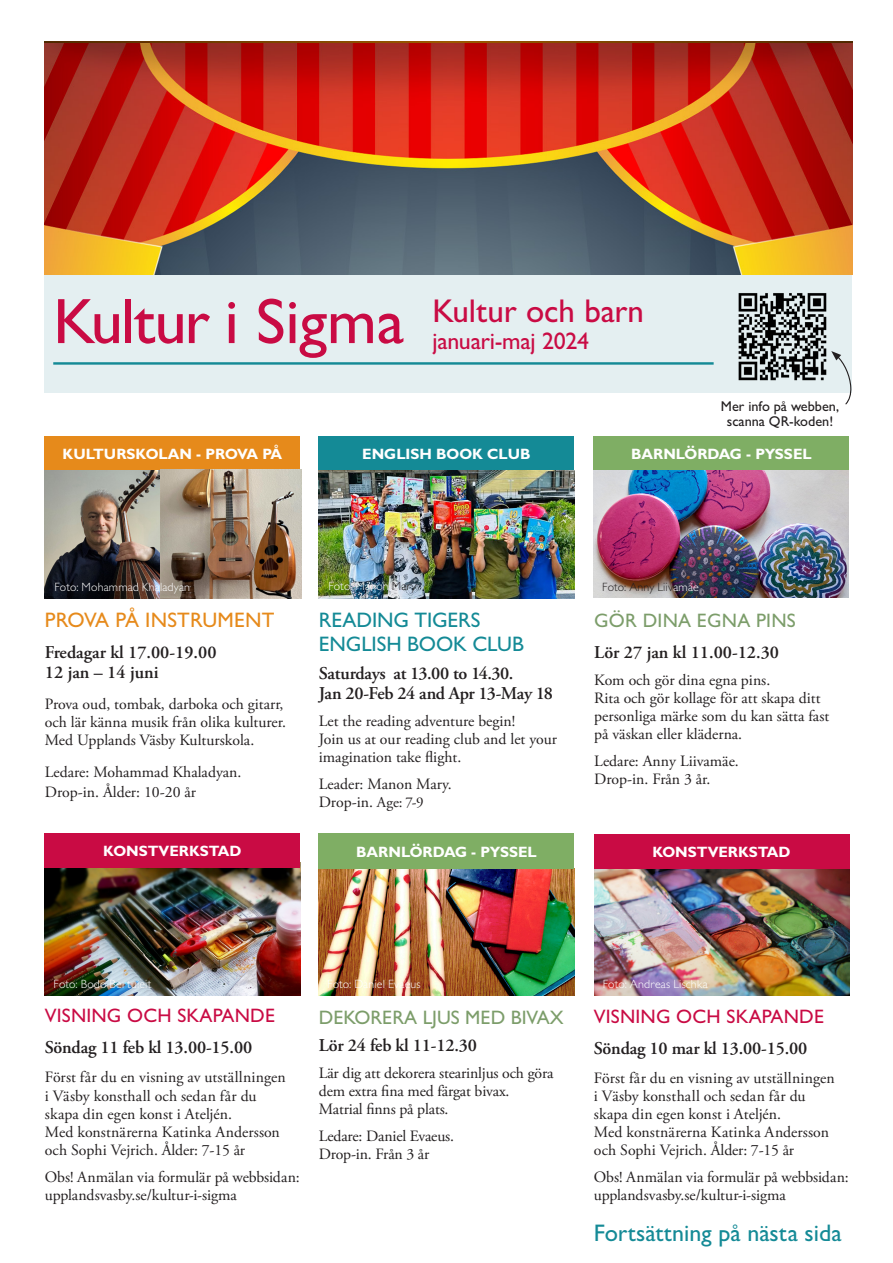
<style>
.page{position:relative;width:893px;height:1263px;background:#fff}
.page>*{position:absolute;margin:0;border:0;box-sizing:border-box;transform-origin:0 0}
.Rubrik_1{font:500 64.35px "Gill Sans MT Pro";letter-spacing:-.025em;color:#c90b44}
.Rubrik_1-2{font:500 33px "Gill Sans MT Pro";color:#c90b44}
.Brödtext{font:500 24px "Gill Sans MT Pro";color:#148a96}
.Rubrik_1-3{font:500 24px "Gill Sans MT Pro";letter-spacing:-.01em;color:#c90b44}
.t1{font:500 21px "Gill Sans MT Pro";letter-spacing:-.005em;color:#148a96}
.Rubrik_2{font:500 21px "Gill Sans MT Pro";letter-spacing:.01em;color:#e68a1b}
.Rubrik_2-2{font:500 19.5px "Gill Sans MT Pro";letter-spacing:.01em;color:#c90b44}
.Rubrik_2-3{font:500 19.5px "Gill Sans MT Pro";color:#7c9d6a}
.Rubrik_2-4{font:600 18px "Adobe Garamond Pro";letter-spacing:-.01em;color:#231f20}
.Rubrik_2-5{font:15.75px/18px "Adobe Garamond Pro";color:#231f20}
.Brödtext-2{font:15.75px/18px "Adobe Garamond Pro";color:#231f20}
.Tabellrubrik{font:700 15px "Gill Sans MT Pro";color:#fff}
.Rubrik_1-4{font:500 14.25px/15px "Gill Sans MT Pro";color:#231f20;text-align:center}
.Brödtext-3{font:300 12px "Gill Sans MT Pro";letter-spacing:.015em;color:#fff}
.Brödtext-4{font:300 12px "Gill Sans MT Pro";letter-spacing:.015em;color:#231f20}
.s1{color:#231f20}
.s2{color:#fff}
.s3{font-size:15px}
</style>
<div class="page">
<img style="left:594px;top:869px;width:255px;height:126px">
<img style="left:319px;top:869px;width:255px;height:127px">
<div style="left:319px;top:834px;width:255px;height:35px;background:#7fae64"></div>
<img style="left:45px;top:868px;width:255px;height:128px">
<div style="left:594px;top:835px;width:255px;height:34px;background:#c90b44"></div>
<div style="left:45px;top:834px;width:255px;height:34px;background:#c90b44"></div>
<div style="left:594px;top:437px;width:255px;height:34px;background:#7fae64"></div>
<img style="left:594px;top:470px;width:254px;height:128px">
<div style="left:45px;top:437px;width:255px;height:34px;background:#e68a1b"></div>
<div style="left:319px;top:437px;width:255px;height:34px;background:#148a96"></div>
<img style="left:319px;top:470px;width:255px;height:128px">
<img style="left:45px;top:471px;width:115px;height:127px">
<img style="left:160px;top:469px;width:141px;height:129px">
<div style="left:44px;top:275px;width:808px;height:118px;background:#e4eff1"></div>
<hr style="left:53px;top:362px;width:661px;height:3px;background:#148a96">
<svg style="left:831px;top:351px;width:21px;height:54px"></svg>
<img style="left:738px;top:293px;width:89px;height:88px">
<img style="left:44px;top:41px;width:808px;height:234px">
<p class="Rubrik_1" style="left:53px;top:283px;width:352px">Kultur i Sigma</p>
<p class="Rubrik_1-2" style="left:432px;top:291px;width:213px">Kultur och barn</p>
<p class="Rubrik_1-3" style="left:432px;top:326px;width:158px">januari-maj 2024</p>
<p class="Rubrik_1-4" style="left:721px;top:399px;width:120px">Mer info på webben, scanna QR-koden!</p>
<p class="Tabellrubrik" style="left:63px;top:444px;width:221px">KULTURSKOLAN - PROVA PÅ</p>
<p class="Tabellrubrik" style="left:631px;top:444px;width:182px">BARNLÖRDAG - PYSSEL</p>
<p class="Tabellrubrik" style="left:362px;top:444px;width:170px">ENGLISH BOOK CLUB</p>
<p class="Brödtext-3" style="left:54px;top:580px;width:137px">Foto: Mohammad Khaladyan</p>
<p class="Rubrik_2" style="left:45px;top:607px;width:231px">PROVA PÅ INSTRUMENT</p>
<p class="Rubrik_2-4" style="left:45px;top:642px;width:173px">Fredagar kl 17.00-19.00</p>
<p class="Rubrik_2-4" style="left:45px;top:662px;width:115px">12 jan – 14 juni</p>
<p class="Rubrik_2-5" style="left:45px;top:696px;width:243px">Prova oud, tombak, darboka och gitarr, och lär känna musik från olika kulturer.<br>Med Upplands Väsby Kulturskola.</p>
<p class="Rubrik_2-5" style="left:45px;top:763px;width:198px">Ledare: Mohammad Khaladyan.</p>
<p class="Rubrik_2-5" style="left:45px;top:783px;width:153px">Drop-in. Ålder: 10-20 år</p>
<p class="Brödtext-3" style="left:328px;top:578px;width:90px">Foto: Manon <span class="s1">Mary</span></p>
<p class="Brödtext-4" style="left:602px;top:579px;width:98px">Foto: Anny Liiv<span class="s2">amäe</span></p>
<p class="t1" style="left:319px;top:607px;width:163px">READING TIGERS</p>
<p class="t1" style="left:319px;top:631px;width:206px">ENGLISH BOOK CLUB</p>
<p class="Rubrik_2-4" style="left:319px;top:663px;width:196px">Saturdays at 13.00 to 14.30.</p>
<p class="Rubrik_2-4" style="left:319px;top:683px;width:235px">Jan 20-Feb 24 and Apr 13-May 18</p>
<p class="Rubrik_2-5" style="left:319px;top:712px;width:198px">Let the reading adventure begin!</p>
<p class="Brödtext-2" style="left:319px;top:730px;width:240px">Join us at our reading club and let your imagination take flight.</p>
<p class="Brödtext-2" style="left:319px;top:775px;width:134px">Leader: Manon Mary.</p>
<p class="Brödtext-2" style="left:319px;top:793px;width:106px">Drop-in. <span class="s3">Age: 7-9</span></p>
<p class="Rubrik_2-3" style="left:594px;top:609px;width:203px">GÖR DINA EGNA PINS</p>
<p class="Rubrik_2-4" style="left:594px;top:642px;width:186px">Lör 27 jan kl 11.00-12.30</p>
<p class="Rubrik_2-5" style="left:594px;top:672px;width:177px">Kom och gör dina egna pins.</p>
<p class="Rubrik_2-5" style="left:594px;top:690px;width:236px">Rita och gör kollage för att skapa ditt personliga märke som du kan sätta fast</p>
<p class="Rubrik_2-5" style="left:594px;top:726px;width:149px">på väskan eller kläderna.</p>
<p class="Rubrik_2-5" style="left:594px;top:753px;width:146px">Ledare: Anny Liivamäe.</p>
<p class="Rubrik_2-5" style="left:594px;top:771px;width:118px">Drop-in. Från 3 år.</p>
<p class="Tabellrubrik" style="left:356px;top:842px;width:182px">BARNLÖRDAG - PYSSEL</p>
<p class="Tabellrubrik" style="left:103px;top:842px;width:140px">KONSTVERKSTAD</p>
<p class="Tabellrubrik" style="left:652px;top:843px;width:140px">KONSTVERKSTAD</p>
<p class="Brödtext-3" style="left:54px;top:977px;width:99px">Foto: Bodo Bertuleit</p>
<p class="Brödtext-3" style="left:327px;top:977px;width:95px">Foto: Daniel Evaeus</p>
<p class="Rubrik_2-2" style="left:45px;top:1004px;width:232px">VISNING OCH SKAPANDE</p>
<p class="Rubrik_2-4" style="left:45px;top:1037px;width:209px">Söndag 11 feb kl 13.00-15.00</p>
<p class="Rubrik_2-5" style="left:45px;top:1069px;width:242px">Först får du en visning av utställningen</p>
<p class="Rubrik_2-5" style="left:45px;top:1087px;width:213px">i Väsby konsthall och sedan får du</p>
<p class="Rubrik_2-5" style="left:45px;top:1105px;width:189px">skapa din egen konst i Ateljén.</p>
<p class="Rubrik_2-5" style="left:45px;top:1123px;width:236px">Med konstnärerna Katinka Andersson och Sophi Vejrich. Ålder: 7-15 år</p>
<p class="Rubrik_2-5" style="left:45px;top:1168px;width:256px">Obs! Anmälan via formulär på webbsidan:</p>
<p class="Rubrik_2-5" style="left:45px;top:1186px;width:193px">upplandsvasby.se/kultur-i-sigma</p>
<p class="Rubrik_2-3" style="left:319px;top:1006px;width:246px">DEKORERA LJUS MED BIVAX</p>
<p class="Rubrik_2-4" style="left:319px;top:1035px;width:160px">Lör 24 feb kl 11-12.30</p>
<p class="Rubrik_2-5" style="left:319px;top:1064px;width:236px">Lär dig att dekorera stearinljus och göra dem extra fina med färgat bivax.</p>
<p class="Rubrik_2-5" style="left:319px;top:1100px;width:131px">Matrial finns på plats.</p>
<p class="Brödtext-2" style="left:319px;top:1127px;width:137px">Ledare: Daniel Evaeus.</p>
<p class="Brödtext-2" style="left:319px;top:1145px;width:112px">Drop-in. Från 3 år</p>
<p class="Brödtext-3" style="left:603px;top:977px;width:106px">Foto: Andreas Lischka</p>
<p class="Rubrik_2-2" style="left:594px;top:1005px;width:232px">VISNING OCH SKAPANDE</p>
<p class="Rubrik_2-4" style="left:594px;top:1038px;width:215px">Söndag 10 mar kl 13.00-15.00</p>
<p class="Rubrik_2-5" style="left:594px;top:1070px;width:242px">Först får du en visning av utställningen</p>
<p class="Rubrik_2-5" style="left:594px;top:1088px;width:213px">i Väsby konsthall och sedan får du</p>
<p class="Rubrik_2-5" style="left:594px;top:1106px;width:189px">skapa din egen konst i Ateljén.</p>
<p class="Rubrik_2-5" style="left:594px;top:1124px;width:236px">Med konstnärerna Katinka Andersson och Sophi Vejrich. Ålder: 7-15 år</p>
<p class="Rubrik_2-5" style="left:594px;top:1169px;width:256px">Obs! Anmälan via formulär på webbsidan:</p>
<p class="Rubrik_2-5" style="left:594px;top:1187px;width:193px">upplandsvasby.se/kultur-i-sigma</p>
<p class="Brödtext" style="left:594px;top:1219px;width:249px">Fortsättning på nästa sida</p>
</div>
